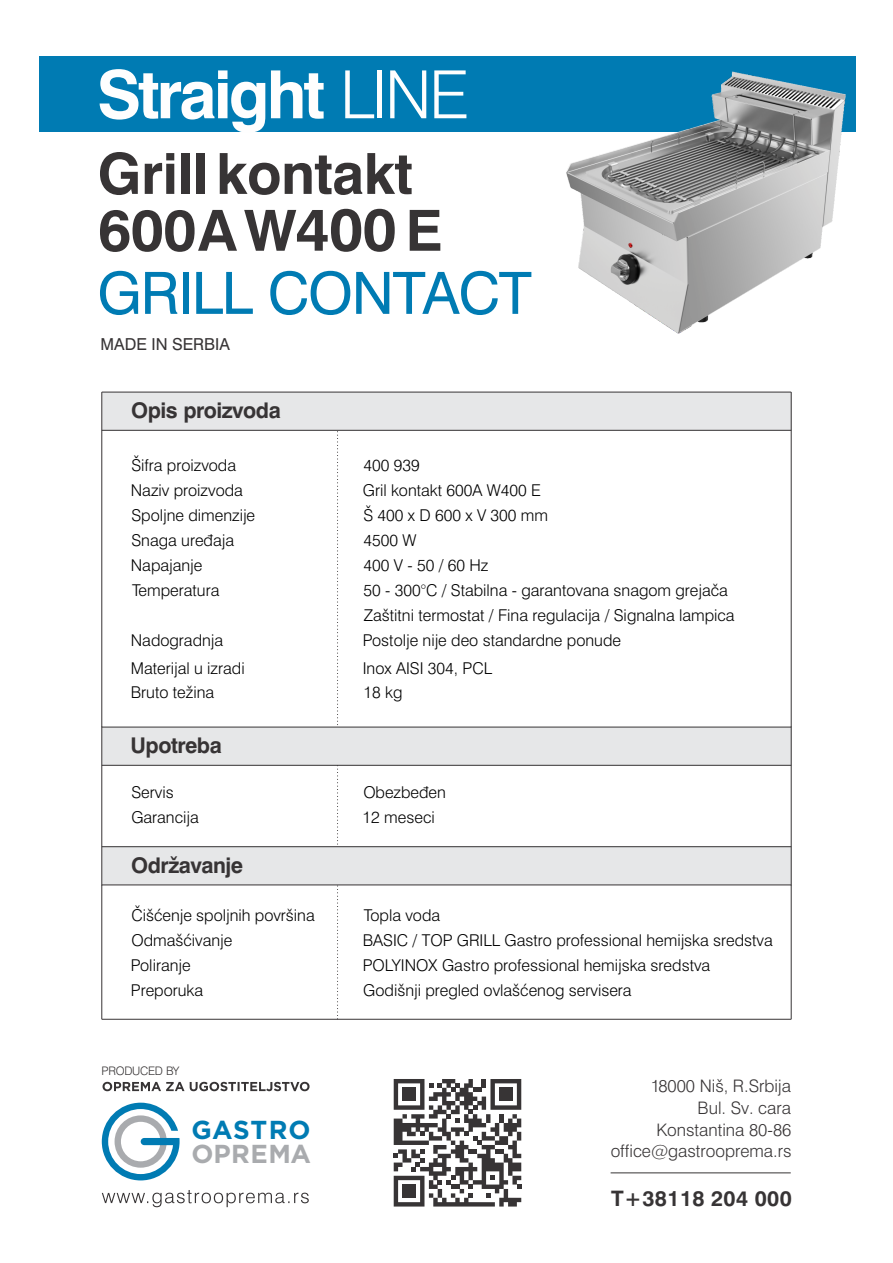
<style>
.page{position:relative;width:893px;height:1263px;background:#fff}
.page>*{position:absolute;margin:0;border:0;box-sizing:border-box;transform-origin:0 0}
.t1{font:700 66.45px "Swiss 721 BT";letter-spacing:-.045em;color:#fefefe}
.t2{font:58.35px "Swiss 721 BT";letter-spacing:-.02em;color:#007bb3}
.t3{font:700 58.35px "Swiss 721 BT";color:#373435}
.t4{font:700 56.7px "Swiss 721 BT";letter-spacing:-.01em;color:#373435}
.t5{font:700 25.95px "Gotham";letter-spacing:.035em;color:#007bb3}
.t6{font:700 25.95px "Gotham";letter-spacing:.015em;color:#a9abae}
.t7{font:700 21.6px "Swiss 721 BT";letter-spacing:-.025em;color:#373435}
.t8{font:700 21.3px "Swiss 721 BT";letter-spacing:.02em;color:#373435}
.t9{font:300 17.25px/21.8px "Swiss 721 BT";color:#373435;text-align:right}
.t10{font:16.5px "Swiss 721 BT";color:#373435}
.t11{font:300 16.2px/24.9px "Swiss 721 BT";color:#000}
.t12{font:300 11.7px "Swiss 721 BT";letter-spacing:-.02em;color:#373435}
.s1{font-weight:300}
.s2{font-size:56.7px}
.s3{font-size:60px}
</style>
<div class="page">
<hr style="left:611px;top:1172px;width:180px;height:1px;background:#373435">
<div style="left:40px;top:56px;width:816px;height:76px;background:#007bb3"></div>
<svg style="left:102px;top:1103px;width:78px;height:77px"></svg>
<svg style="left:102px;top:1190px;width:207px;height:17px"></svg>
<svg style="left:103px;top:1082px;width:207px;height:9px"></svg>
<div style="left:102px;top:727px;width:689px;height:38px;background:#e6e7e8"></div>
<div style="left:102px;top:847px;width:689px;height:38px;background:#e6e7e8"></div>
<div style="left:102px;top:392px;width:689px;height:38px;background:#e6e7e8"></div>
<svg style="left:337px;top:431px;width:1px;height:294px"></svg>
<svg style="left:337px;top:885px;width:1px;height:134px"></svg>
<svg style="left:337px;top:766px;width:1px;height:79px"></svg>
<hr style="left:102px;top:430px;width:689px;height:1px;background:#373435">
<hr style="left:102px;top:765px;width:689px;height:1px;background:#373435">
<hr style="left:102px;top:727px;width:689px;height:1px;background:#373435">
<hr style="left:102px;top:884px;width:689px;height:1px;background:#373435">
<hr style="left:102px;top:846px;width:689px;height:1px;background:#373435">
<hr style="left:102px;top:1019px;width:689px;height:1px;background:#373435">
<hr style="left:791px;top:392px;width:1px;height:335px;background:#373435">
<hr style="left:791px;top:885px;width:1px;height:134px;background:#373435">
<hr style="left:101px;top:392px;width:1px;height:335px;background:#373435">
<hr style="left:101px;top:885px;width:1px;height:134px;background:#373435">
<hr style="left:101px;top:727px;width:1px;height:158px;background:#373435">
<hr style="left:791px;top:727px;width:1px;height:158px;background:#373435">
<hr style="left:102px;top:392px;width:689px;height:1px;background:#373435">
<svg style="left:394px;top:1079px;width:127px;height:127px"></svg>
<img style="left:566px;top:71px;width:280px;height:263px">
<h1 class="t1" style="left:97px;top:68px;width:374px">Straight <span class="s1">LINE</span></h1>
<h3 class="t4" style="left:98px;top:151px;width:317px">Grillkontakt</h3>
<h2 class="t3" style="left:98px;top:206px;width:346px">600<span class="s2">A W</span><span class="s3">400</span> <span class="s2">E</span></h2>
<h2 class="t2" style="left:97px;top:269px;width:436px">GRILL CONTACT</h2>
<p class="t10" style="left:101px;top:338px;width:131px">MADE IN SERBIA</p>
<h3 class="t7" style="left:131px;top:401px;width:151px">Opis proizvoda</h3>
<p class="t11" style="left:131px;top:454px;width:126px">Šifra proizvoda<br>Naziv proizvoda<br>Spoljne dimenzije<br>Snaga uređaja<br>Napajanje<br>Temperatura</p>
<p class="t11" style="left:131px;top:627px;width:115px;line-height:27.9px">Nadogradnja<br>Materijal u izradi</p>
<p class="t11" style="left:131px;top:682px;width:85px">Bruto težina</p>
<h3 class="t7" style="left:131px;top:736px;width:93px">Upotreba</h3>
<p class="t11" style="left:363px;top:454px;width:373px">400 939<br>Gril kontakt 600A W400 E<br>Š 400 x D 600 x V 300 mm<br>4500 W<br>400 V - 50 / 60 Hz<br>50 - 300°C / Stabilna - garantovana snagom grejača<br>Zaštitni termostat / Fina regulacija / Signalna lampica<br>Postolje nije deo standardne ponude</p>
<p class="t11" style="left:363px;top:657px;width:131px">Inox AISI 304, PCL<br>18 kg</p>
<p class="t11" style="left:131px;top:781px;width:69px">Servis<br>Garancija</p>
<p class="t11" style="left:363px;top:781px;width:85px">Obezbeđen<br>12 meseci</p>
<h3 class="t7" style="left:131px;top:856px;width:113px">Održavanje</h3>
<p class="t11" style="left:131px;top:904px;width:185px">Čišćenje spoljnih površina<br>Odmašćivanje<br>Poliranje<br>Preporuka</p>
<p class="t11" style="left:363px;top:904px;width:411px">Topla voda<br>BASIC / TOP GRILL Gastro professional hemijska sredstva POLYINOX Gastro professional hemijska sredstva<br>Godišnji pregled ovlašćenog servisera</p>
<p class="t12" style="left:102px;top:1066px;width:79px">PRODUCED BY</p>
<h3 class="t5" style="left:191px;top:1118px;width:121px">GASTRO</h3>
<h3 class="t6" style="left:191px;top:1142px;width:121px">OPREMA</h3>
<p class="t9" style="left:611px;top:1077px;width:182px">18000 Niš, R.Srbija<br>Bul. Sv. cara<br>Konstantina 80-86 office@gastrooprema.rs</p>
<h3 class="t8" style="left:611px;top:1190px;width:182px">T+38118 204 000</h3>
</div>
